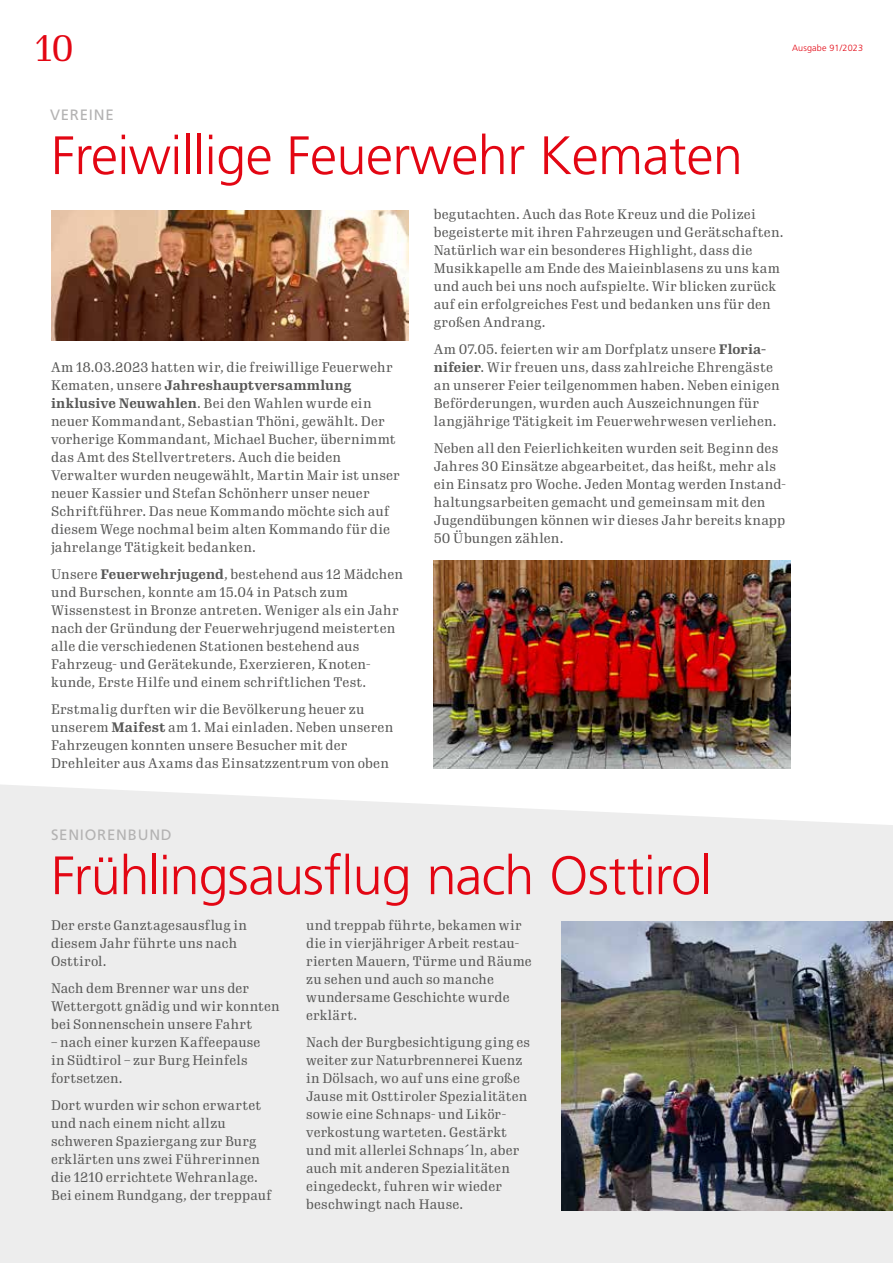
<style>
.page{position:relative;width:893px;height:1263px;background:#fff}
.page>*{position:absolute;margin:0;border:0;box-sizing:border-box;transform-origin:0 0}
.t1{font:300 54px "Frutiger LT Std";letter-spacing:-.01em;color:#e30613}
.t2{font:36px "Gimlet Text Condensed";color:#e30613}
.t3{font:15px "Frutiger LT Std";letter-spacing:.05em;color:#b3b2b2}
.t4{font:13.5px/18px "Gimlet Text Condensed";letter-spacing:.01em;color:#575756}
.t5{font:300 9px "Frutiger LT Std";letter-spacing:.02em;color:#e30613}
.s1{font-weight:700}
</style>
<div class="page">
<img style="left:434px;top:561px;width:357px;height:207px">
<img style="left:51px;top:210px;width:357px;height:130px">
<div style="left:0;top:785px;width:893px;height:478px;background:#ededed"></div>
<img style="left:561px;top:921px;width:332px;height:289px">
<h2 class="t2" style="left:35px;top:23px;width:40px">10</h2>
<p class="t5" style="left:792px;top:43px;width:73px">Ausgabe 91/2023</p>
<p class="t3" style="left:50px;top:106px;width:65px">VEREINE</p>
<h1 class="t1" style="left:51px;top:125px;width:693px">Freiwillige Feuerwehr Kematen</h1>
<p class="t4" style="left:434px;top:204px;width:351px">begutachten. Auch das Rote Kreuz und die Polizei begeisterte mit ihren Fahrzeugen und Gerätschaften.<br>Natürlich war ein besonderes Highlight, dass die Musikkapelle am Ende des Maieinblasens zu uns kam und auch bei uns noch aufspielte. Wir blicken zurück auf ein erfolgreiches Fest und bedanken uns für den großen Andrang.</p>
<p class="t4" style="left:434px;top:339px;width:347px">Am 07.05. feierten wir am Dorfplatz unsere <span class="s1">Floria&shy;nifeier</span>. Wir freuen uns, dass zahlreiche Ehrengäste an unserer Feier teilgenommen haben. Neben einigen Beförderungen, wurden auch Auszeichnungen für langjährige Tätigkeit im Feuerwehrwesen verliehen.</p>
<p class="t4" style="left:434px;top:438px;width:354px">Neben all den Feierlichkeiten wurden seit Beginn des Jahres 30 Einsätze abgearbeitet, das heißt, mehr als ein Einsatz pro Woche. Jeden Montag werden Instand&shy;haltungsarbeiten gemacht und gemeinsam mit den Jugendübungen können wir dieses Jahr bereits knapp 50 Übungen zählen.</p>
<p class="t4" style="left:51px;top:357px;width:350px">Am 18.03.2023 hatten wir, die freiwillige Feuerwehr Kematen, unsere <span class="s1">Jahreshauptversammlung inklusive Neuwahlen</span>. Bei den Wahlen wurde ein neuer Kommandant, Sebastian Thöni, gewählt. Der vorherige Kommandant, Michael Bucher, übernimmt das Amt des Stellvertreters. Auch die beiden Verwalter wurden neugewählt, Martin Mair ist unser neuer Kassier und Stefan Schönherr unser neuer Schriftführer. Das neue Kommando möchte sich auf diesem Wege nochmal beim alten Kommando für die jahrelange Tätigkeit bedanken.</p>
<p class="t4" style="left:51px;top:564px;width:354px">Unsere <span class="s1">Feuerwehrjugend</span>, bestehend aus 12 Mädchen und Burschen, konnte am 15.04 in Patsch zum Wissenstest in Bronze antreten. Weniger als ein Jahr nach der Gründung der Feuerwehrjugend meisterten alle die verschiedenen Stationen bestehend aus Fahrzeug- und Gerätekunde, Exerzieren, Knoten&shy;kunde, Erste Hilfe und einem schriftlichen Test.</p>
<p class="t4" style="left:51px;top:699px;width:344px">Erstmalig durften wir die Bevölkerung heuer zu unserem <span class="s1">Maifest</span> am 1. Mai einladen. Neben unseren Fahrzeugen konnten unsere Besucher mit der Drehleiter aus Axams das Einsatzzentrum von oben</p>
<p class="t3" style="left:51px;top:826px;width:122px">SENIORENBUND</p>
<h1 class="t1" style="left:51px;top:845px;width:663px">Frühlingsausflug nach Osttirol</h1>
<p class="t4" style="left:51px;top:915px;width:197px">Der erste Ganztagesausflug in diesem Jahr führte uns nach<br>Osttirol.</p>
<p class="t4" style="left:51px;top:978px;width:230px">Nach dem Brenner war uns der<br>Wettergott gnädig und wir konnten bei Sonnenschein unsere Fahrt</p>
<p class="t4" style="left:51px;top:1032px;width:211px">– nach einer kurzen Kaffeepause in Südtirol – zur Burg Heinfels fortsetzen.</p>
<p class="t4" style="left:51px;top:1095px;width:222px">Dort wurden wir schon erwartet und nach einem nicht allzu schweren Spaziergang zur Burg erklärten uns zwei Führerinnen die 1210 errichtete Wehranlage.<br>Bei einem Rundgang, der treppauf</p>
<p class="t4" style="left:306px;top:915px;width:227px">und treppab führte, bekamen wir die in vierjähriger Arbeit restau&shy;rierten Mauern, Türme und Räume zu sehen und auch so manche wundersame Geschichte wurde erklärt.</p>
<p class="t4" style="left:306px;top:1032px;width:225px">Nach der Burgbesichtigung ging es weiter zur Naturbrennerei Kuenz in Dölsach, wo auf uns eine große<br>Jause mit Osttiroler Spezialitäten sowie eine Schnaps- und Likör&shy;verkostung warteten. Gestärkt und mit allerlei Schnaps´ln, aber auch mit anderen Spezialitäten eingedeckt, fuhren wir wieder beschwingt nach Hause.</p>
</div>
